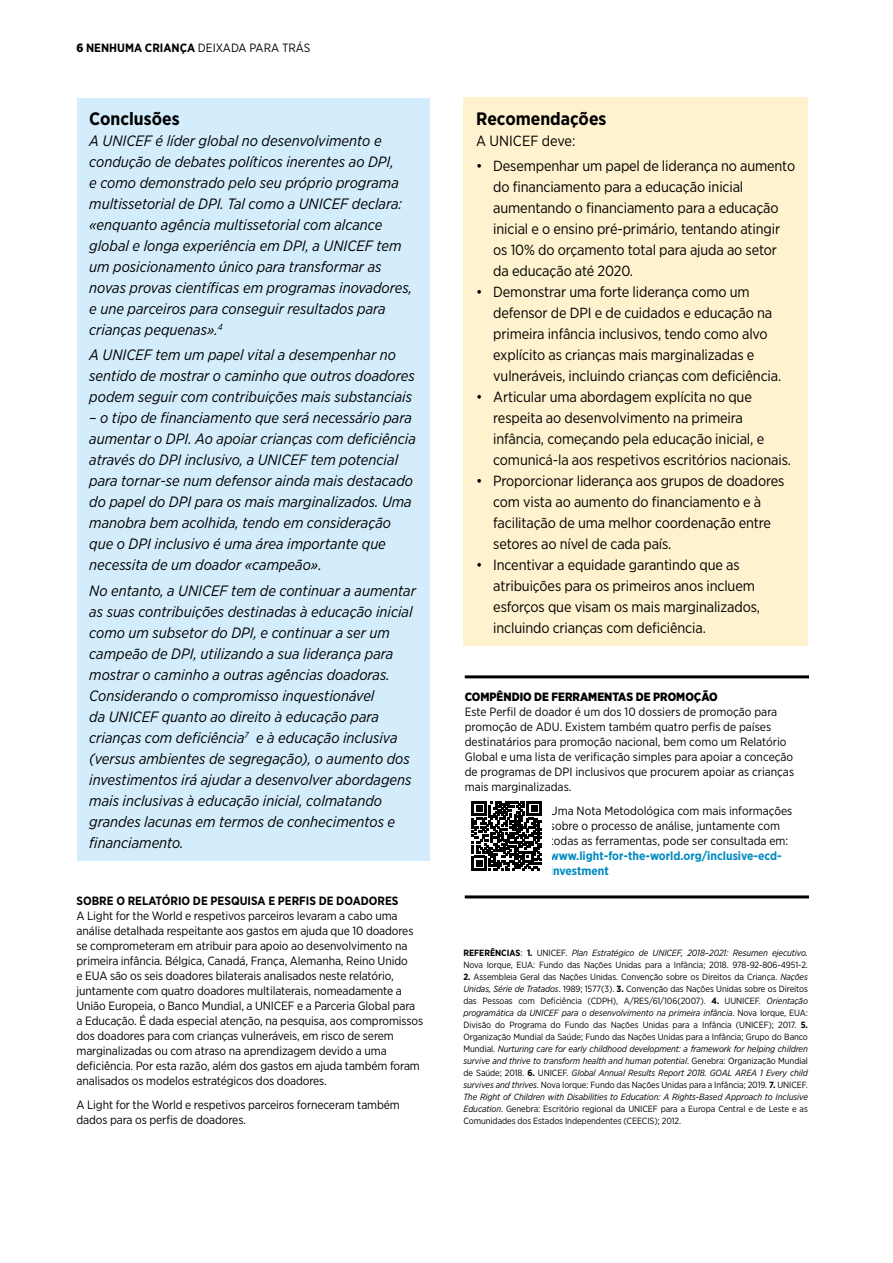
<style>
.page{position:relative;width:893px;height:1263px;background:#fff}
.page>*{position:absolute;margin:0;border:0;box-sizing:border-box;transform-origin:0 0}
.t1{font:700 18px "Gotham Narrow";color:#000}
.t2{font:italic 15px/21px "Gotham Narrow";color:#000}
.t3{font:14.7px/21px "Gotham Narrow";letter-spacing:-.01em;color:#000}
.t4{font:12px/15px "Gotham Narrow";letter-spacing:-.01em;color:#000}
.t5{font:700 12px "Gotham Narrow";color:#000}
.t6{font:900 12px "Gotham Narrow";color:#000}
.t7{font:9px/12px "Gotham Narrow";letter-spacing:-.01em;color:#000}
.s1{font-weight:900}
.s2{font-weight:700}
.s3{font-weight:700;color:#008ac1}
.s4{font-style:italic}
</style>
<div class="page">
<div style="left:77px;top:98px;width:352px;height:762px;background:#d4edfc"></div>
<div style="left:463px;top:98px;width:345px;height:548px;background:#fff2ce"></div>
<svg style="left:472px;top:801px;width:69px;height:69px"></svg>
<hr style="left:465px;top:895px;width:344px;height:3px;background:#000">
<hr style="left:465px;top:675px;width:344px;height:3px;background:#000">
<p class="t4" style="left:77px;top:40px;width:235px"><span class="s1">6</span> <span class="s2">NENHUMA CRIANÇA</span> DEIXADA PARA TRÁS</p>
<p class="t1" style="left:89px;top:107px;width:92px">Conclusões</p>
<p class="t2" style="left:89px;top:130px;width:325px">A UNICEF é líder global no desenvolvimento e condução de debates políticos inerentes ao DPI,<br>e como demonstrado pelo seu próprio programa multissetorial de DPI. Tal como a UNICEF declara: «enquanto agência multissetorial com alcance global e longa experiência em DPI, a UNICEF tem um posicionamento único para transformar as novas provas científicas em programas inovadores, e une parceiros para conseguir resultados para crianças pequenas».<sup>4</sup></p>
<p class="t2" style="left:89px;top:344px;width:327px">A UNICEF tem um papel vital a desempenhar no sentido de mostrar o caminho que outros doadores podem seguir com contribuições mais substanciais</p>
<p class="t2" style="left:89px;top:407px;width:328px">– o tipo de financiamento que será necessário para aumentar o DPI. Ao apoiar crianças com deficiência através do DPI inclusivo, a UNICEF tem potencial para tornar-se num defensor ainda mais destacado do papel do DPI para os mais marginalizados. Uma manobra bem acolhida, tendo em consideração que o DPI inclusivo é uma área importante que necessita de um doador «campeão».</p>
<p class="t2" style="left:89px;top:579px;width:328px">No entanto, a UNICEF tem de continuar a aumentar as suas contribuições destinadas à educação inicial como um subsetor do DPI, e continuar a ser um campeão de DPI, utilizando a sua liderança para mostrar o caminho a outras agências doadoras.<br>Considerando o compromisso inquestionável<br>da UNICEF quanto ao direito à educação para crianças com deficiência<sup>7</sup> e à educação inclusiva (versus ambientes de segregação), o aumento dos investimentos irá ajudar a desenvolver abordagens mais inclusivas à educação inicial, colmatando grandes lacunas em termos de conhecimentos e financiamento.</p>
<p class="t5" style="left:77px;top:893px;width:323px">SOBRE O RELATÓRIO DE PESQUISA E PERFIS DE DOADORES</p>
<p class="t4" style="left:77px;top:908px;width:348px">A Light for the World e respetivos parceiros levaram a cabo uma análise detalhada respeitante aos gastos em ajuda que 10 doadores se comprometeram em atribuir para apoio ao desenvolvimento na primeira infância. Bélgica, Canadá, França, Alemanha, Reino Unido<br>e EUA são os seis doadores bilaterais analisados neste relatório, juntamente com quatro doadores multilaterais, nomeadamente a União Europeia, o Banco Mundial, a UNICEF e a Parceria Global para a Educação. É dada especial atenção, na pesquisa, aos compromissos dos doadores para com crianças vulneráveis, em risco de serem marginalizadas ou com atraso na aprendizagem devido a uma deficiência. Por esta razão, além dos gastos em ajuda também foram analisados os modelos estratégicos dos doadores.</p>
<p class="t4" style="left:77px;top:1096px;width:325px">A Light for the World e respetivos parceiros forneceram também dados para os perfis de doadores.</p>
<p class="t1" style="left:476px;top:107px;width:132px">Recomendações</p>
<p class="t3" style="left:476px;top:130px;width:101px">A UNICEF deve:</p>
<p class="t3" style="left:493px;top:155px;width:303px;text-indent:-17px">• Desempenhar um papel de liderança no aumento do financiamento para a educação inicial aumentando o financiamento para a educação inicial e o ensino pré-primário, tentando atingir os 10% do orçamento total para ajuda ao setor da educação até 2020.</p>
<p class="t3" style="left:493px;top:281px;width:290px;text-indent:-17px">• Demonstrar uma forte liderança como um defensor de DPI e de cuidados e educação na primeira infância inclusivos, tendo como alvo explícito as crianças mais marginalizadas e vulneráveis, incluindo crianças com deficiência.</p>
<p class="t3" style="left:493px;top:386px;width:299px;text-indent:-17px">• Articular uma abordagem explícita no que respeita ao desenvolvimento na primeira infância, começando pela educação inicial, e comunicá-la aos respetivos escritórios nacionais.</p>
<p class="t3" style="left:493px;top:470px;width:293px;text-indent:-17px">• Proporcionar liderança aos grupos de doadores com vista ao aumento do financiamento e à facilitação de uma melhor coordenação entre setores ao nível de cada país.</p>
<p class="t3" style="left:493px;top:554px;width:268px;text-indent:-17px">• Incentivar a equidade garantindo que as atribuições para os primeiros anos incluem esforços que visam os mais marginalizados, incluindo crianças com deficiência.</p>
<p class="t6" style="left:465px;top:689px;width:254px">COMPÊNDIO DE FERRAMENTAS DE PROMOÇÃO</p>
<p class="t4" style="left:465px;top:704px;width:331px">Este Perfil de doador é um dos 10 dossiers de promoção para promoção de ADU. Existem também quatro perfis de países destinatários para promoção nacional, bem como um Relatório Global e uma lista de verificação simples para apoiar a conceção de programas de DPI inclusivos que procurem apoiar as crianças mais marginalizadas.</p>
<p class="t4" style="left:550px;top:803px;width:244px">Uma Nota Metodológica com mais informações sobre o processo de análise, juntamente com todas as ferramentas, pode ser consultada em: <span class="s3">www.light-for-the-world.org/inclusive-ecd&shy;investment</span></p>
<p class="t7" style="left:463px;top:946px;width:346px"><span class="s2">REFERÊNCIAS</span>: <span class="s2">1.</span> UNICEF. <span class="s4">Plan Estratégico de UNICEF, 2018–2021: Resumen ejecutivo.<br></span>Nova Iorque, EUA: Fundo das Nações Unidas para a Infância; 2018. 978-92-806-4951-2.</p>
<p class="t7" style="left:463px;top:970px;width:346px;text-align:justify"><span class="s2">2.</span> Assembleia Geral das Nações Unidas. Convenção sobre os Direitos da Criança. <span class="s4">Nações Unidas, Série de Tratados</span>. 1989; 1577(3). <span class="s2">3.</span> Convenção das Nações Unidas sobre os Direitos das Pessoas com Deficiência (CDPH), A/RES/61/106(2007). <span class="s2">4.</span> UUNICEF. <span class="s4">Orientação programática da UNICEF para o desenvolvimento na primeira infância</span>. Nova Iorque, EUA:<br>Divisão do Programa do Fundo das Nações Unidas para a Infância (UNICEF); 2017. <span class="s2">5.<br></span>Organização Mundial da Saúde; Fundo das Nações Unidas para a Infância; Grupo do Banco Mundial. <span class="s4">Nurturing care for early childhood development: a framework for helping children survive and thrive to transform health and human potential</span>. Genebra: Organização Mundial de Saúde; 2018. <span class="s2">6.</span> UNICEF. <span class="s4">Global Annual Results Report 2018. GOAL AREA 1 Every child survives and thrives</span>. Nova Iorque: Fundo das Nações Unidas para a Infância; 2019. <span class="s2">7.</span> UNICEF.<br><span class="s4">The Right of Children with Disabilities to Education: A Rights-Based Approach to Inclusive Education</span>. Genebra: Escritório regional da UNICEF para a Europa Central e de Leste e as Comunidades dos Estados Independentes (CEECIS); 2012.</p>
</div>
